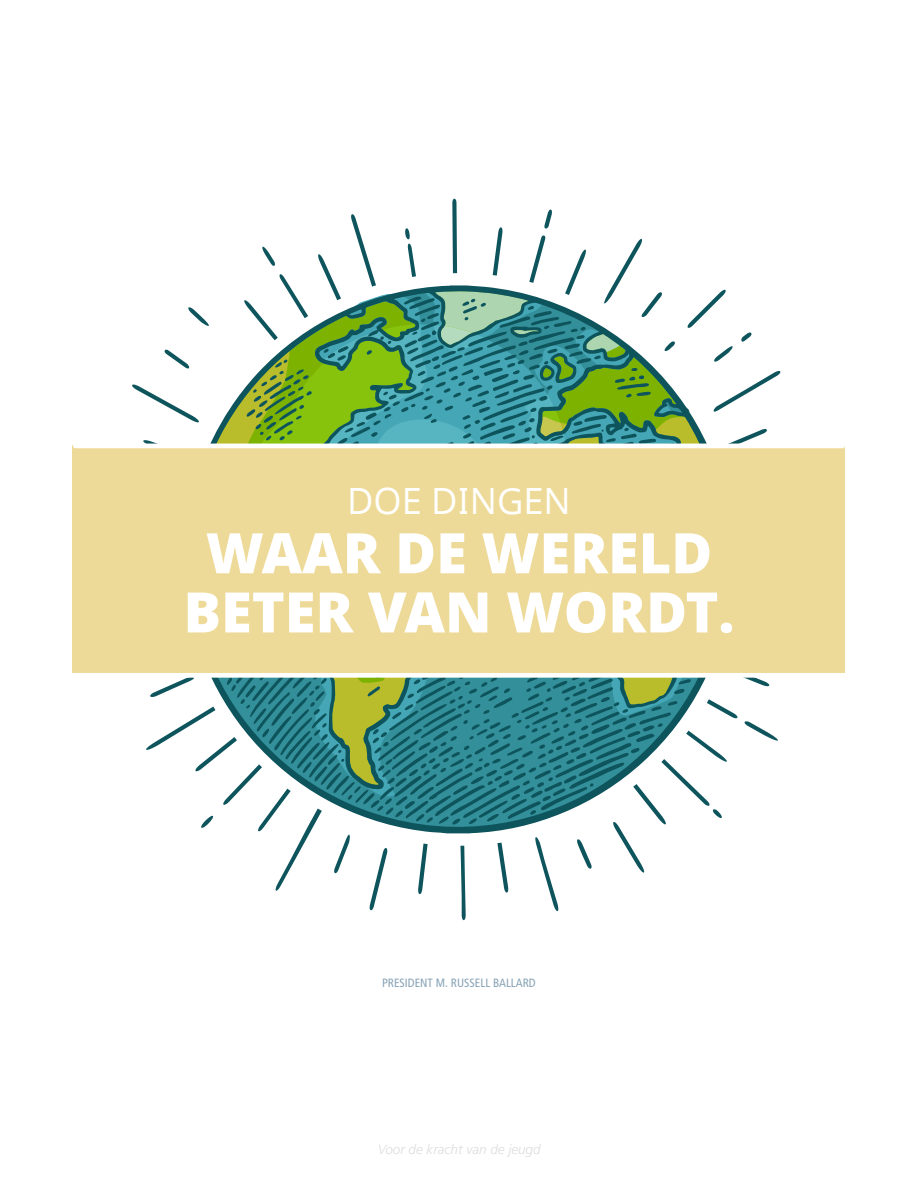
<style>
.page{position:relative;width:918px;height:1188px;background:#fff}
.page>*{position:absolute;margin:0;border:0;box-sizing:border-box;transform-origin:0 0}
.artcl15_p1_figure_im{font:800 55.95px/59.2px "Dots Solidlds Lat";color:#fff;text-align:center}
.artcl15_p1_figure_im-2{font:36.15px "Dots Solidlds Lat";color:#fff}
.t1{font:italic 300 13.5px "Frutigerlds Lat";color:#c9cacb}
.t2{font:condensed 12px "Frutigerlds Lat";color:#87a3b6}
</style>
<div class="page">
<svg style="left:132px;top:198px;width:649px;height:723px"></svg>
<div style="left:73px;top:446px;width:772px;height:227px;background:#eeda98"></div>
<hr style="left:75px;top:444px;width:768px;height:4px;background:#fff">
<div style="left:75px;top:673px;width:768px;height:5px;background:#fff"></div>
<p class="artcl15_p1_figure_im-2" style="left:347px;top:475px;width:225px">DOE DINGEN</p>
<p class="artcl15_p1_figure_im" style="left:183px;top:525px;width:553px">WAAR DE WERELD<br>BETER VAN WORDT.</p>
<p class="t2" style="left:382px;top:973px;width:155px">PRESIDENT M. RUSSELL BALLARD</p>
<p class="t1" style="left:377px;top:1140px;width:165px">Voor de kracht van de jeugd</p>
</div>
